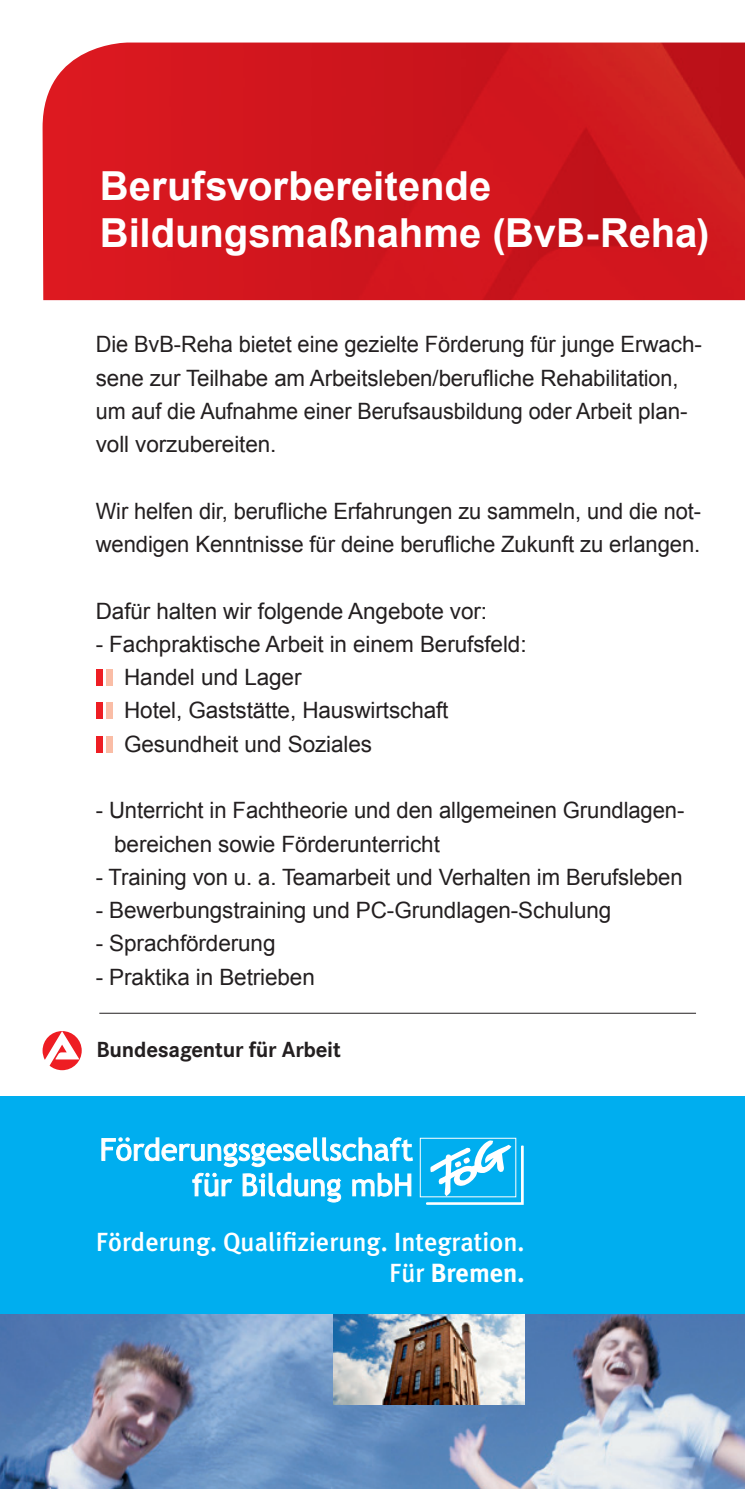
<style>
.page{position:relative;width:745px;height:1489px;background:#fff}
.page>*{position:absolute;margin:0;border:0;box-sizing:border-box;transform-origin:0 0}
.t1{font:700 40px/47.5px "Arial";color:#fff}
.t2{font:500 26.25px/31.5px "Meta Plus";color:#fff;text-align:right}
.t3{font:700 22.75px "Corporate S";letter-spacing:-.01em;color:#231f20}
.t4{font:22.5px/33.2px "Arial";letter-spacing:-.005em;color:#231f20}
.s1{font-weight:700}
</style>
<div class="page">
<div style="left:0;top:1096px;width:744px;height:392px;background:#00aeef"></div>
<img style="left:0;top:1314px;width:744px;height:174px">
<svg style="left:101px;top:1137px;width:312px;height:65px"></svg>
<div style="left:419px;top:1137px;width:97px;height:60px;border:1px solid #fff"></div>
<svg style="left:424px;top:1137px;width:99px;height:68px"></svg>
<img style="left:333px;top:1314px;width:190px;height:89px">
<hr style="left:99px;top:1012px;width:596px;height:1px;background:#231f20">
<svg style="left:43px;top:1031px;width:39px;height:39px"></svg>
<div style="left:106px;top:668px;width:7px;height:17px;background:#fabda6"></div>
<div style="left:96px;top:668px;width:7px;height:17px;background:#ee1d23"></div>
<div style="left:106px;top:702px;width:7px;height:17px;background:#fabda6"></div>
<div style="left:106px;top:735px;width:7px;height:17px;background:#fabda6"></div>
<div style="left:96px;top:702px;width:7px;height:17px;background:#ee1d23"></div>
<div style="left:96px;top:735px;width:7px;height:17px;background:#ee1d23"></div>
<img style="left:43px;top:43px;width:701px;height:257px">
<h1 class="t1" style="left:100px;top:163px;width:610px">Berufsvorbereitende<br>Bildungsmaßnahme (BvB-Reha)</h1>
<p class="t4" style="left:96px;top:328px;width:607px">Die BvB-Reha bietet eine gezielte Förderung für junge Erwach&shy;sene zur Teilhabe am Arbeitsleben/berufliche Rehabilitation, um auf die Aufnahme einer Berufsausbildung oder Arbeit plan&shy;voll vorzubereiten.</p>
<p class="t4" style="left:96px;top:494px;width:606px">Wir helfen dir, berufliche Erfahrungen zu sammeln, und die not&shy;wendigen Kenntnisse für deine berufliche Zukunft zu erlangen.</p>
<p class="t4" style="left:96px;top:594px;width:392px">Dafür halten wir folgende Angebote vor:</p>
<p class="t4" style="left:124px;top:627px;width:403px;text-indent:-28px">- Fachpraktische Arbeit in einem Berufsfeld:<br>Handel und Lager<br>Hotel, Gaststätte, Hauswirtschaft<br>Gesundheit und Soziales</p>
<p class="t4" style="left:114px;top:794px;width:571px;text-indent:-18px">- Unterricht in Fachtheorie und den allgemeinen Grundlagen&shy;bereichen sowie Förderunterricht</p>
<p class="t4" style="left:96px;top:860px;width:588px">- Training von u. a. Teamarbeit und Verhalten im Berufsleben</p>
<p class="t4" style="left:96px;top:893px;width:517px">- Bewerbungstraining und PC-Grundlagen-Schulung</p>
<p class="t4" style="left:96px;top:927px;width:181px">- Sprachförderung</p>
<p class="t4" style="left:96px;top:960px;width:220px">- Praktika in Betrieben</p>
<p class="t3" style="left:96px;top:1036px;width:246px">Bundesagentur für Arbeit</p>
<p class="t2" style="left:96px;top:1225px;width:430px">Förderung. Qualifizierung. Integration.<br>Für <span class="s1">Bremen.</span></p>
</div>
